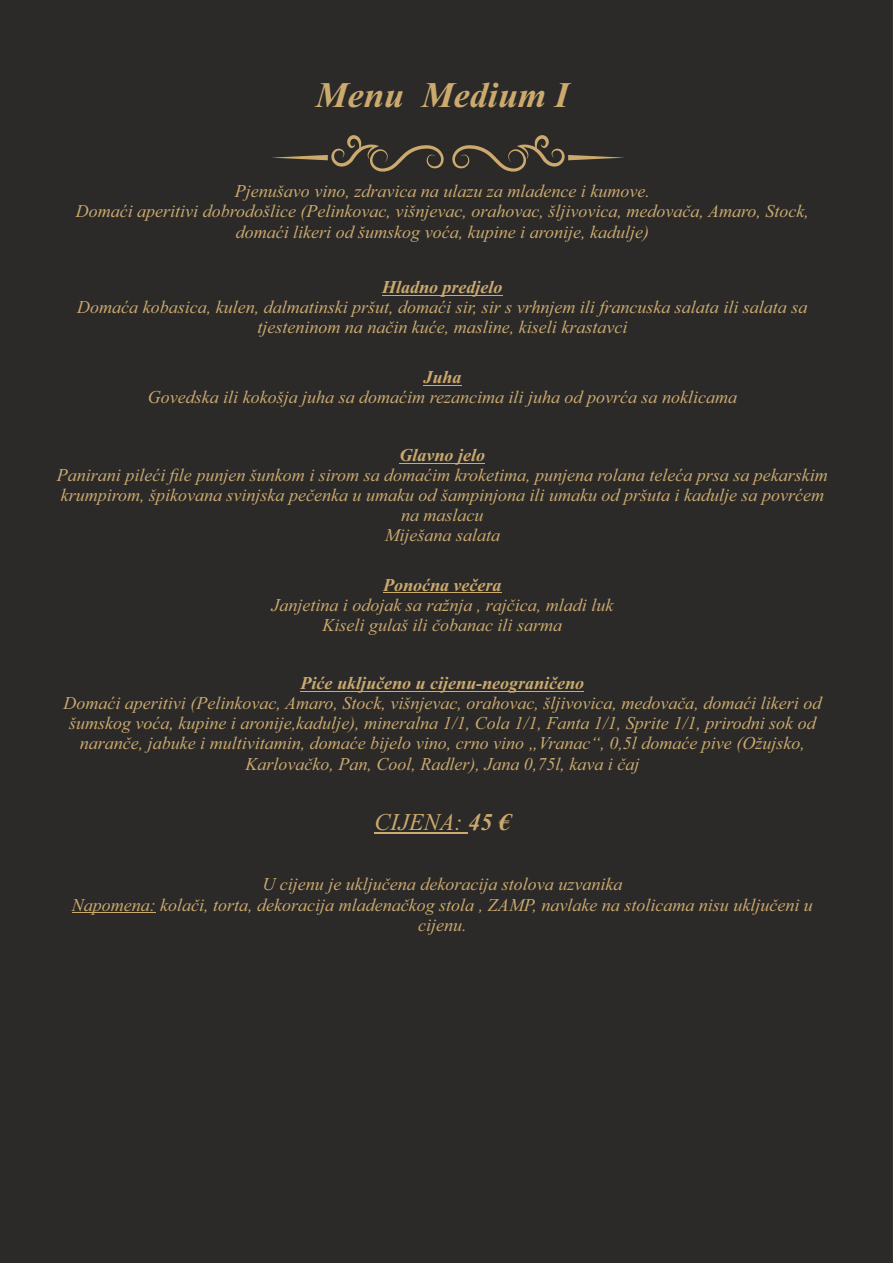
<style>
.page{position:relative;width:893px;height:1263px;background:#2b2a29}
.page>*{position:absolute;margin:0;border:0;box-sizing:border-box;transform-origin:0 0}
.t1{font:italic 700 36px "Times New Roman";color:#ccaa6e}
.t2{font:italic 24px "Times New Roman";color:#ccaa6e}
.t3{font:italic 18px/20.1px "Times New Roman";color:#ccaa6e;text-align:center}
.t4{font:italic 700 18px "Times New Roman";color:#ccaa6e}
.s1{font-weight:700}
</style>
<div class="page">
<hr style="left:382px;top:295px;width:121px;height:1px;background:#ccaa6e">
<hr style="left:423px;top:385px;width:38px;height:1px;background:#ccaa6e">
<hr style="left:400px;top:463px;width:85px;height:1px;background:#ccaa6e">
<hr style="left:383px;top:593px;width:119px;height:1px;background:#ccaa6e">
<hr style="left:301px;top:691px;width:283px;height:1px;background:#ccaa6e">
<hr style="left:374px;top:832px;width:94px;height:1px;background:#ccaa6e">
<hr style="left:72px;top:912px;width:84px;height:1px;background:#ccaa6e">
<svg style="left:271px;top:135px;width:173px;height:37px;background:#403b32"></svg>
<svg style="left:452px;top:135px;width:173px;height:37px;background:#403b32"></svg>
<h1 class="t1" style="left:316px;top:83px;width:255px">Menu Medium I</h1>
<p class="t3" style="left:76px;top:183px;width:735px">Pjenušavo vino, zdravica na ulazu za mladence i kumove.<br>Domaći aperitivi dobrodošlice (Pelinkovac, višnjevac, orahovac, šljivovica, medovača, Amaro, Stock, domaći likeri od šumskog voća, kupine i aronije, kadulje)</p>
<p class="t4" style="left:382px;top:281px;width:122px">Hladno predjelo</p>
<p class="t3" style="left:77px;top:299px;width:732px">Domaća kobasica, kulen, dalmatinski pršut, domaći sir, sir s vrhnjem ili francuska salata ili salata sa tjesteninom na način kuće, masline, kiseli krastavci</p>
<p class="t4" style="left:423px;top:371px;width:40px">Juha</p>
<p class="t3" style="left:148px;top:389px;width:591px">Govedska ili kokošja juha sa domaćim rezancima ili juha od povrća sa noklicama</p>
<p class="t4" style="left:400px;top:449px;width:87px">Glavno jelo</p>
<p class="t3" style="left:57px;top:467px;width:772px">Panirani pileći file punjen šunkom i sirom sa domaćim kroketima, punjena rolana teleća prsa sa pekarskim krumpirom, špikovana svinjska pečenka u umaku od šampinjona ili umaku od pršuta i kadulje sa povrćem na maslacu<br>Miješana salata</p>
<p class="t4" style="left:383px;top:579px;width:120px">Ponoćna večera</p>
<p class="t3" style="left:271px;top:597px;width:344px">Janjetina i odojak sa ražnja , rajčica, mladi luk<br>Kiseli gulaš ili čobanac ili sarma</p>
<p class="t4" style="left:301px;top:677px;width:285px">Piće uključeno u cijenu-neograničeno</p>
<p class="t3" style="left:63px;top:695px;width:759px">Domaći aperitivi (Pelinkovac, Amaro, Stock, višnjevac, orahovac, šljivovica, medovača, domaći likeri od šumskog voća, kupine i aronije,kadulje), mineralna 1/1, Cola 1/1, Fanta 1/1, Sprite 1/1, prirodni sok od naranče, jabuke i multivitamin, domaće bijelo vino, crno vino „Vranac“, 0,5l domaće pive (Ožujsko, Karlovačko, Pan, Cool, Radler), Jana 0,75l, kava i čaj</p>
<h2 class="t2" style="left:374px;top:813px;width:137px">CIJENA: <span class="s1">45 €</span></h2>
<p class="t3" style="left:72px;top:876px;width:743px">U cijenu je uključena dekoracija stolova uzvanika<br>Napomena: kolači, torta, dekoracija mladenačkog stola , ZAMP, navlake na stolicama nisu uključeni u cijenu.</p>
</div>
